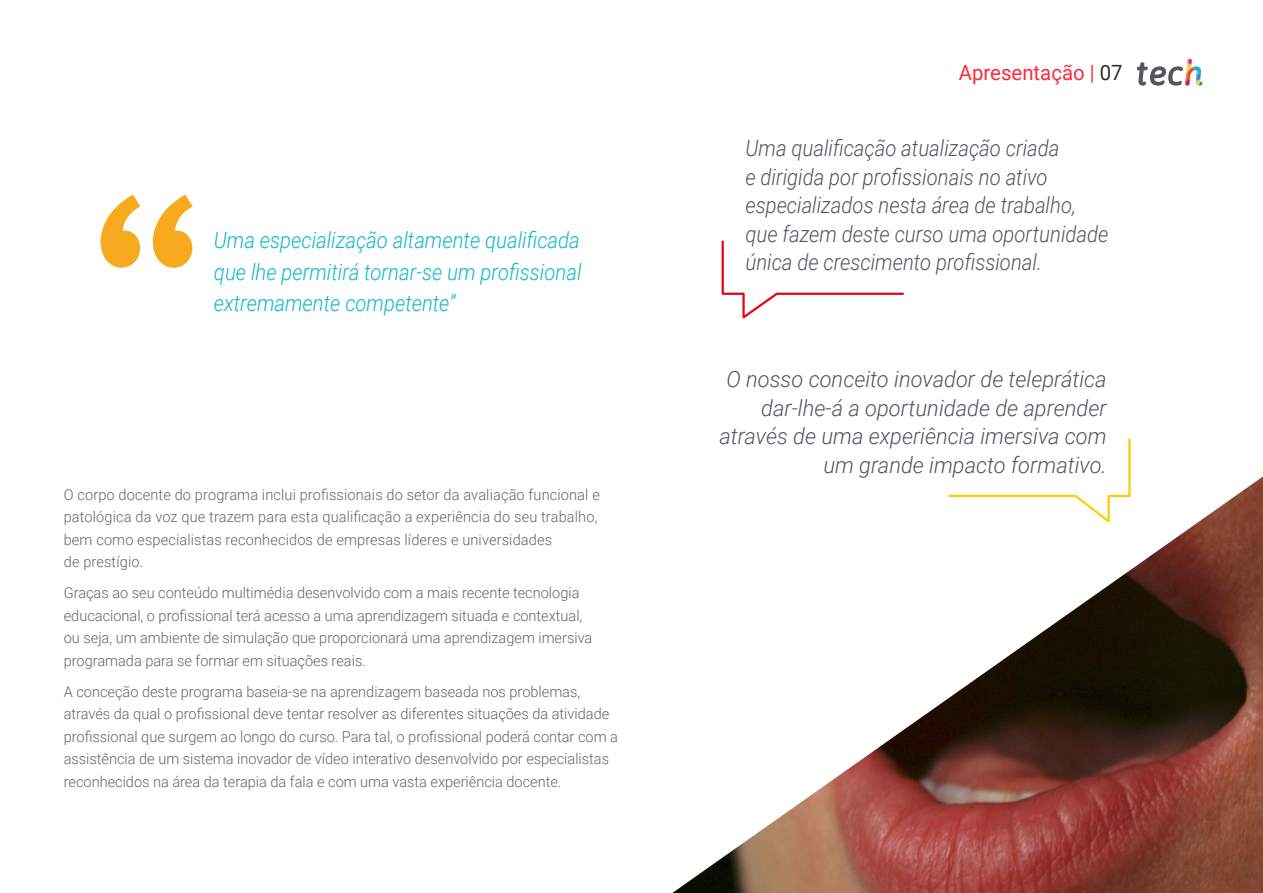
<style>
.page{position:relative;width:1263px;height:893px;background:#fff}
.page>*{position:absolute;margin:0;border:0;box-sizing:border-box;transform-origin:0 0}
.t1{font:italic 300 22.5px/28.5px "Roboto";color:#52555b;scale:.9 1}
.t2{font:italic 300 22.5px/28.5px "Roboto";color:#52555b;text-align:right}
.t3{font:italic 300 22.5px/31.5px "Roboto";color:#0fb6cf;text-align:justify;scale:.9 1}
.t4{font:21px "Roboto";color:#ff293a}
.t5{font:300 15px/22.5px "Roboto";color:#61646a}
.s1{color:#312e20}
</style>
<div class="page">
<svg style="left:101px;top:195px;width:92px;height:73px"></svg>
<img style="left:672px;top:476px;width:591px;height:417px">
<svg style="left:946px;top:438px;width:186px;height:88px"></svg>
<svg style="left:721px;top:240px;width:183px;height:79px"></svg>
<svg style="left:1137px;top:59px;width:65px;height:27px"></svg>
<h1 class="t3" style="left:214px;top:223px;width:410px">Uma especialização altamente qualificada que lhe permitirá tornar-se um profissional extremamente competente”</h1>
<p class="t5" style="left:64px;top:482px;width:538px">O corpo docente do programa inclui profissionais do setor da avaliação funcional e patológica da voz que trazem para esta qualificação a experiência do seu trabalho, bem como especialistas reconhecidos de empresas líderes e universidades<br>de prestígio.</p>
<p class="t5" style="left:64px;top:581px;width:530px">Graças ao seu conteúdo multimédia desenvolvido com a mais recente tecnologia educacional, o profissional terá acesso a uma aprendizagem situada e contextual, ou seja, um ambiente de simulação que proporcionará uma aprendizagem imersiva programada para se formar em situações reais.</p>
<p class="t5" style="left:64px;top:679px;width:556px">A conceção deste programa baseia-se na aprendizagem baseada nos problemas, através da qual o profissional deve tentar resolver as diferentes situações da atividade profissional que surgem ao longo do curso. Para tal, o profissional poderá contar com a assistência de um sistema inovador de vídeo interativo desenvolvido por especialistas reconhecidos na área da terapia da fala e com uma vasta experiência docente.</p>
<h2 class="t4" style="left:959px;top:57px;width:165px">Apresentação | <span class="s1">07</span></h2>
<h1 class="t1" style="left:745px;top:133px;width:405px">Uma qualificação atualização criada<br>e dirigida por profissionais no ativo especializados nesta área de trabalho, que fazem deste curso uma oportunidade única de crescimento profissional.</h1>
<h1 class="t2" style="left:719px;top:364px;width:389px">O nosso conceito inovador de teleprática dar-lhe-á a oportunidade de aprender através de uma experiência imersiva com um grande impacto formativo.</h1>
</div>
